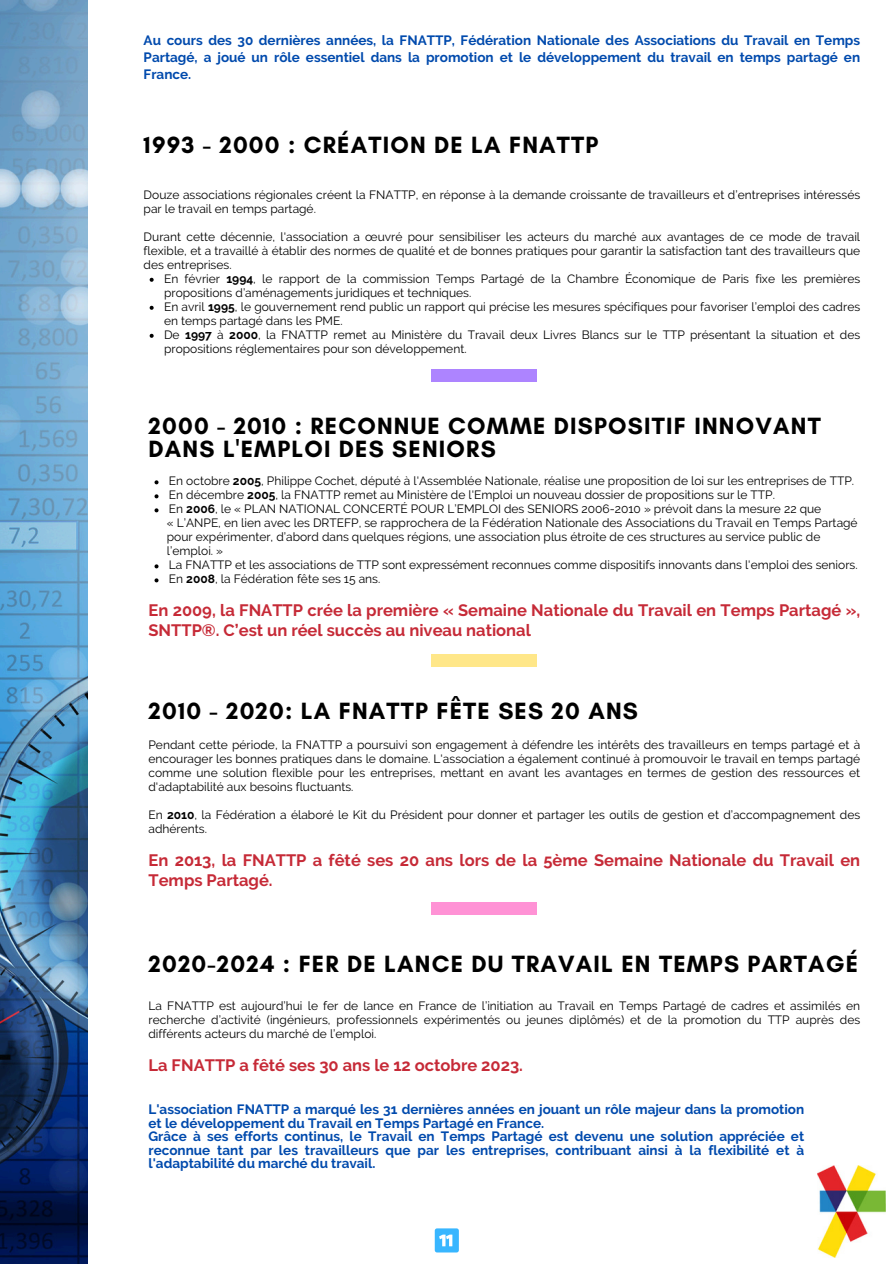
<style>
.page{position:relative;width:894px;height:1264px;background:#fff}
.page>*{position:absolute;margin:0;border:0;box-sizing:border-box;transform-origin:0 0}
.t1{font:700 24px/22.5px "Glacial Indifference";letter-spacing:.05em;color:#000}
.t2{font:700 16.5px/20px "Raleway";color:#c62a37}
.t3{font:700 13.5px/13.5px "Raleway";color:#004aad;text-align:justify}
.t4{font:12px/14px "Raleway";color:#000}
.s1{font-weight:700}
</style>
<div class="page">
<div style="left:431px;top:369px;width:106px;height:13px;background:#ad84ff"></div>
<div style="left:431px;top:654px;width:106px;height:12px;background:#ffe789"></div>
<div style="left:431px;top:902px;width:106px;height:12px;background:#ff92d5"></div>
<img style="left:0;top:0;width:87px;height:1263px">
<svg style="left:150px;top:278px;width:4px;height:4px"></svg>
<svg style="left:150px;top:306px;width:4px;height:4px"></svg>
<svg style="left:150px;top:334px;width:4px;height:4px"></svg>
<svg style="left:154px;top:480px;width:4px;height:4px"></svg>
<svg style="left:154px;top:494px;width:4px;height:4px"></svg>
<svg style="left:154px;top:508px;width:4px;height:4px"></svg>
<svg style="left:154px;top:564px;width:4px;height:4px"></svg>
<svg style="left:154px;top:578px;width:4px;height:4px"></svg>
<svg style="left:434px;top:1228px;width:24px;height:23px"></svg>
<img style="left:817px;top:1165px;width:68px;height:92px">
<p class="t3" style="left:144px;top:32px;width:718px;line-height:16.8px">Au cours des 30 dernières années, la FNATTP, Fédération Nationale des Associations du Travail en Temps Partagé, a joué un rôle essentiel dans la promotion et le développement du travail en temps partagé en France.</p>
<p class="t1" style="left:144px;top:133px;width:456px">1993 - 2000 : CRÉATION DE LA FNATTP</p>
<h1 class="t4" style="left:144px;top:187px;width:717px">Douze associations régionales créent la FNATTP, en réponse à la demande croissante de travailleurs et d’entreprises intéressés par le travail en temps partagé.</h1>
<p class="t4" style="left:144px;top:229px;width:717px;text-align:justify">Durant cette décennie, l'association a œuvré pour sensibiliser les acteurs du marché aux avantages de ce mode de travail flexible, et a travaillé à établir des normes de qualité et de bonnes pratiques pour garantir la satisfaction tant des travailleurs que des entreprises.</p>
<p class="t4" style="left:164px;top:271px;width:697px">En février <span class="s1">1994</span>, le rapport de la commission Temps Partagé de la Chambre Économique de Paris fixe les premières propositions d’aménagements juridiques et techniques.</p>
<p class="t4" style="left:164px;top:299px;width:697px">En avril <span class="s1">1995</span>, le gouvernement rend public un rapport qui précise les mesures spécifiques pour favoriser l’emploi des cadres en temps partagé dans les PME.</p>
<p class="t4" style="left:164px;top:327px;width:697px">De <span class="s1">1997</span> à <span class="s1">2000</span>, la FNATTP remet au Ministère du Travail deux Livres Blancs sur le TTP présentant la situation et des propositions réglementaires pour son développement.</p>
<p class="t1" style="left:148px;top:414px;width:673px">2000 - 2010 : RECONNUE COMME DISPOSITIF INNOVANT<br>DANS L'EMPLOI DES SENIORS</p>
<h1 class="t4" style="left:169px;top:474px;width:686px">En octobre <span class="s1">2005</span>, Philippe Cochet, député à l'Assemblée Nationale, réalise une proposition de loi sur les entreprises de TTP.</h1>
<p class="t4" style="left:169px;top:488px;width:607px">En décembre <span class="s1">2005</span>, la FNATTP remet au Ministère de l'Emploi un nouveau dossier de propositions sur le TTP.</p>
<p class="t4" style="left:169px;top:502px;width:653px">En <span class="s1">2006</span>, le « PLAN NATIONAL CONCERTÉ POUR L’EMPLOI des SENIORS 2006-2010 » prévoit dans la mesure 22 que</p>
<p class="t4" style="left:167px;top:516px;width:692px">« L’ANPE, en lien avec les DRTEFP, se rapprochera de la Fédération Nationale des Associations du Travail en Temps Partagé</p>
<p class="t4" style="left:167px;top:530px;width:654px">pour expérimenter, d’abord dans quelques régions, une association plus étroite de ces structures au service public de</p>
<p class="t4" style="left:167px;top:544px;width:58px">l’emploi. »</p>
<p class="t4" style="left:169px;top:558px;width:690px">La FNATTP et les associations de TTP sont expressément reconnues comme dispositifs innovants dans l'emploi des seniors.</p>
<p class="t4" style="left:169px;top:572px;width:213px">En <span class="s1">2008</span>, la Fédération fête ses 15 ans.</p>
<p class="t2" style="left:148px;top:600px;width:713px">En 2009, la FNATTP crée la première « Semaine Nationale du Travail en Temps Partagé »,<br>SNTTP®. C’est un réel succès au niveau national</p>
<h2 class="t1" style="left:148px;top:699px;width:491px">2010 - 2020: LA FNATTP FÊTE SES 20 ANS</h2>
<p class="t4" style="left:148px;top:737px;width:713px;text-align:justify">Pendant cette période, la FNATTP a poursuivi son engagement à défendre les intérêts des travailleurs en temps partagé et à encourager les bonnes pratiques dans le domaine. L'association a également continué à promouvoir le travail en temps partagé comme une solution flexible pour les entreprises, mettant en avant les avantages en termes de gestion des ressources et d'adaptabilité aux besoins fluctuants.</p>
<h1 class="t4" style="left:148px;top:807px;width:713px">En <span class="s1">2010</span>, la Fédération a élaboré le Kit du Président pour donner et partager les outils de gestion et d’accompagnement des adhérents.</h1>
<p class="t2" style="left:148px;top:850px;width:713px">En 2013, la FNATTP a fêté ses 20 ans lors de la 5ème Semaine Nationale du Travail en<br>Temps Partagé.</p>
<p class="t1" style="left:148px;top:952px;width:710px">2020-2024 : FER DE LANCE DU TRAVAIL EN TEMPS PARTAGÉ</p>
<h2 class="t4" style="left:148px;top:998px;width:713px;text-align:justify">La FNATTP est aujourd’hui le fer de lance en France de l’initiation au Travail en Temps Partagé de cadres et assimilés en recherche d’activité (ingénieurs, professionnels expérimentés ou jeunes diplômés) et de la promotion du TTP auprès des différents acteurs du marché de l’emploi.</h2>
<p class="t2" style="left:148px;top:1055px;width:376px">La FNATTP a fêté ses 30 ans le 12 octobre 2023.</p>
<h1 class="t3" style="left:148px;top:1102px;width:657px;text-align:left">L'association FNATTP a marqué les 31 dernières années en jouant un rôle majeur dans la promotion et le développement du Travail en Temps Partagé en France.<br>Grâce à ses efforts continus, le Travail en Temps Partagé est devenu une solution appréciée et reconnue tant par les travailleurs que par les entreprises, contribuant ainsi à la flexibilité et à l'adaptabilité du marché du travail.</h1>
</div>
